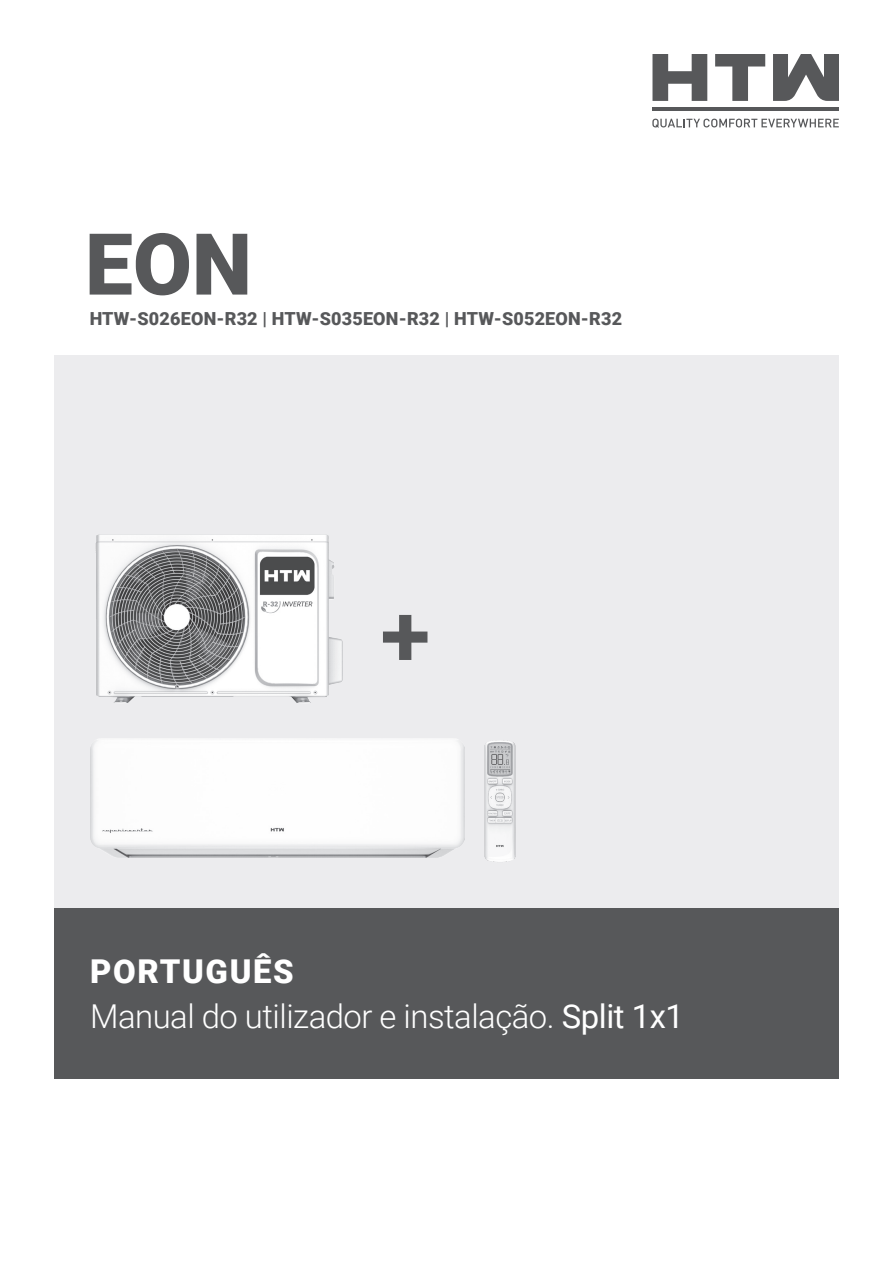
<style>
.page{position:relative;width:893px;height:1263px;background:#fff}
.page>*{position:absolute;margin:0;border:0;box-sizing:border-box;transform-origin:0 0}
.Big_Data_63_60{font:700 87px "Roboto";color:#57585a;scale:1.05 1}
.Big_Data_63_60-2{font:900 85.5px "Roboto";color:#57585a}
.Big_Data_63_60-3{font:300 32.85px "Roboto";letter-spacing:-.015em;color:#fff}
.Big_Data_63_60-4{font:900 32.85px "Roboto";letter-spacing:.05em;color:#fff}
.Big_Data_63_60-5{font:900 18px "Roboto";letter-spacing:.01em;color:#57585a}
.s1{font-weight:400}
</style>
<div class="page">
<div style="left:54px;top:355px;width:785px;height:553px;background:#ececee"></div>
<div style="left:54px;top:908px;width:785px;height:170px;background:#57585a"></div>
<svg style="left:715px;top:54px;width:50px;height:47px"></svg>
<svg style="left:652px;top:54px;width:55px;height:47px"></svg>
<svg style="left:773px;top:54px;width:66px;height:47px"></svg>
<hr style="left:652px;top:107px;width:187px;height:3px;background:#57585a">
<svg style="left:652px;top:119px;width:187px;height:9px"></svg>
<img style="left:90px;top:739px;width:375px;height:118px">
<img style="left:95px;top:534px;width:248px;height:169px">
<img style="left:484px;top:741px;width:32px;height:121px">
<p class="Big_Data_63_60-2" style="left:85px;top:204px;width:168px">EON</p>
<p class="Big_Data_63_60-5" style="left:90px;top:306px;width:534px">HTW-S026EON-R32 | HTW-S035EON-R32 | HTW-S052EON-R32</p>
<p class="Big_Data_63_60" style="left:380px;top:574px;width:49px">+</p>
<p class="Big_Data_63_60-4" style="left:90px;top:948px;width:205px">PORTUGUÊS</p>
<p class="Big_Data_63_60-3" style="left:90px;top:993px;width:595px">Manual do utilizador e instalação. <span class="s1">Split 1x1</span></p>
</div>
